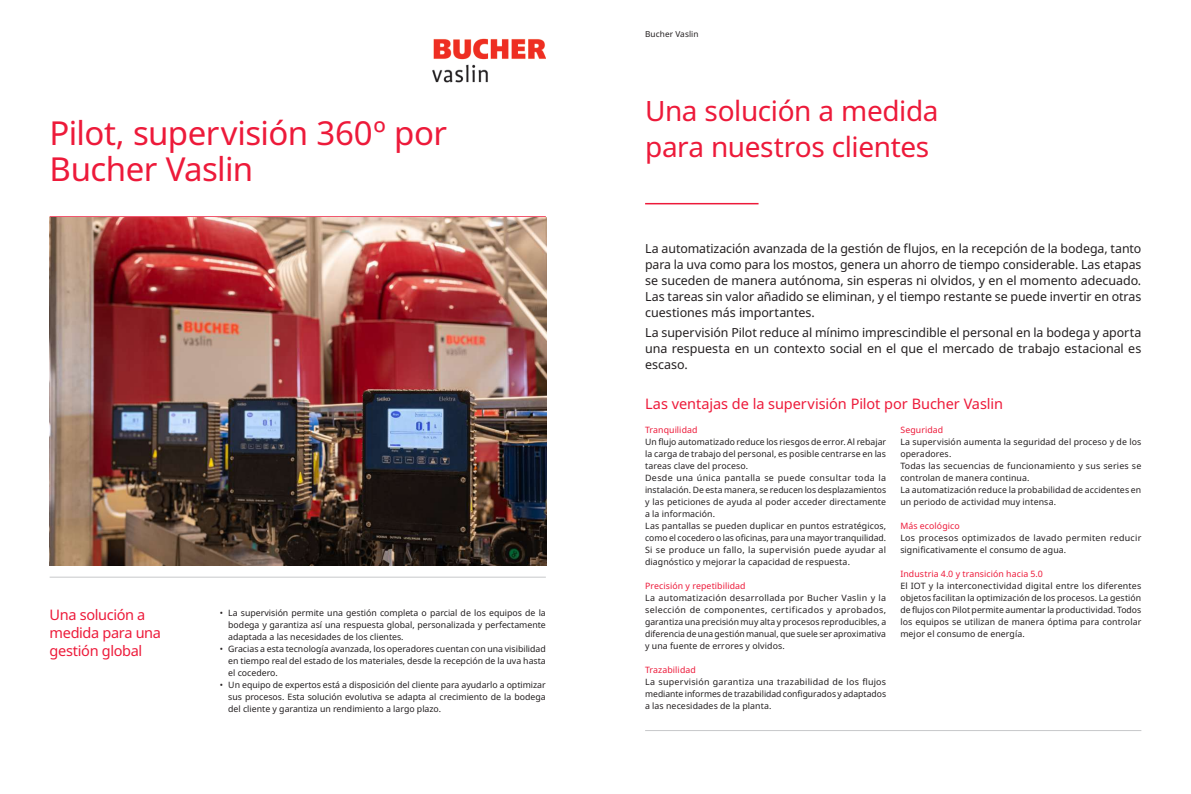
<style>
.page{position:relative;width:1191px;height:794px;background:#fff}
.page>*{position:absolute;margin:0;border:0;box-sizing:border-box;transform-origin:0 0}
.t1{font:33px/36px "Noto Sans";letter-spacing:-.015em;color:#ed1a3a}
.t2{font:28px/36px "Noto Sans";letter-spacing:-.015em;color:#ed1a3a}
.t3{font:14.5px/18px "Noto Sans";letter-spacing:-.01em;color:#ed1a3a}
.t4{font:12.5px/16px "Noto Sans";letter-spacing:-.005em;color:#231f20;text-align:justify}
.t5{font:8.8px/12px "Noto Sans";letter-spacing:.01em;color:#231f20;text-align:justify}
.t6{font:8.8px "Noto Sans";letter-spacing:.01em;color:#ed1a3a}
.t7{font:8.2px "Noto Sans";letter-spacing:.015em;color:#231f20}
</style>
<div class="page">
<hr style="left:50px;top:216px;width:496px;height:2px;background:#ed1a3a">
<hr style="left:50px;top:577px;width:496px;height:1px;background:#c7c8ca">
<img style="left:432px;top:38px;width:114px;height:45px">
<img style="left:50px;top:218px;width:496px;height:347px">
<hr style="left:645px;top:203px;width:113px;height:1px;background:#ed1a3a">
<hr style="left:645px;top:730px;width:496px;height:1px;background:#c7c8ca">
<h1 class="t1" style="left:50px;top:115px;width:399px">Pilot, supervisión 360º por<br>Bucher Vaslin</h1>
<h3 class="t3" style="left:50px;top:606px;width:113px">Una solución a medida para una gestión global</h3>
<p class="t5" style="left:228px;top:607px;width:319px;text-indent:-9px">• La supervisión permite una gestión completa o parcial de los equipos de la bodega y garantiza así una respuesta global, personalizada y perfectamente adaptada a las necesidades de los clientes.</p>
<p class="t5" style="left:228px;top:643px;width:319px;text-indent:-9px">• Gracias a esta tecnología avanzada, los operadores cuentan con una visibilidad en tiempo real del estado de los materiales, desde la recepción de la uva hasta el cocedero.</p>
<p class="t5" style="left:228px;top:679px;width:319px;text-indent:-9px">• Un equipo de expertos está a disposición del cliente para ayudarlo a optimizar sus procesos. Esta solución evolutiva se adapta al crecimiento de la bodega del cliente y garantiza un rendimiento a largo plazo.</p>
<p class="t7" style="left:645px;top:28px;width:55px">Bucher Vaslin</p>
<h2 class="t2" style="left:645px;top:93px;width:295px">Una solución a medida para nuestros clientes</h2>
<p class="t4" style="left:645px;top:241px;width:498px">La automatización avanzada de la gestión de flujos, en la recepción de la bodega, tanto para la uva como para los mostos, genera un ahorro de tiempo considerable. Las etapas se suceden de manera autónoma, sin esperas ni olvidos, y en el momento adecuado.<br>Las tareas sin valor añadido se eliminan, y el tiempo restante se puede invertir en otras cuestiones más importantes.</p>
<h3 class="t4" style="left:645px;top:325px;width:498px">La supervisión Pilot reduce al mínimo imprescindible el personal en la bodega y aporta una respuesta en un contexto social en el que el mercado de trabajo estacional es escaso.</h3>
<h3 class="t3" style="left:645px;top:395px;width:359px">Las ventajas de la supervisión Pilot por Bucher Vaslin</h3>
<p class="t6" style="left:645px;top:424px;width:54px">Tranquilidad</p>
<p class="t5" style="left:645px;top:436px;width:242px;text-align:left">Un flujo automatizado reduce los riesgos de error. Al rebajar la carga de trabajo del personal, es posible centrarse en las tareas clave del proceso.<br>Desde una única pantalla se puede consultar toda la instalación. De esta manera, se reducen los desplazamientos y las peticiones de ayuda al poder acceder directamente a la información.<br>Las pantallas se pueden duplicar en puntos estratégicos, como el cocedero o las oficinas, para una mayor tranquilidad.<br>Si se produce un fallo, la supervisión puede ayudar al diagnóstico y mejorar la capacidad de respuesta.</p>
<p class="t6" style="left:645px;top:580px;width:102px">Precisión y repetibilidad</p>
<p class="t5" style="left:645px;top:592px;width:242px">La automatización desarrollada por Bucher Vaslin y la selección de componentes, certificados y aprobados, garantiza una precisión muy alta y procesos reproducibles, a diferencia de una gestión manual, que suele ser aproximativa y una fuente de errores y olvidos.</p>
<p class="t6" style="left:645px;top:664px;width:52px">Trazabilidad</p>
<p class="t5" style="left:645px;top:676px;width:242px">La supervisión garantiza una trazabilidad de los flujos mediante informes de trazabilidad configurados y adaptados a las necesidades de la planta.</p>
<p class="t6" style="left:900px;top:424px;width:45px">Seguridad</p>
<p class="t5" style="left:900px;top:436px;width:242px;text-align:left">La supervisión aumenta la seguridad del proceso y de los operadores.<br>Todas las secuencias de funcionamiento y sus series se controlan de manera continua.<br>La automatización reduce la probabilidad de accidentes en un periodo de actividad muy intensa.</p>
<p class="t6" style="left:900px;top:520px;width:61px">Más ecológico</p>
<p class="t5" style="left:900px;top:532px;width:242px">Los procesos optimizados de lavado permiten reducir significativamente el consumo de agua.</p>
<p class="t6" style="left:900px;top:568px;width:144px">Industria 4.0 y transición hacia 5.0</p>
<p class="t5" style="left:900px;top:580px;width:242px">El IOT y la interconectividad digital entre los diferentes objetos facilitan la optimización de los procesos. La gestión de flujos con Pilot permite aumentar la productividad. Todos los equipos se utilizan de manera óptima para controlar mejor el consumo de energía.</p>
</div>
